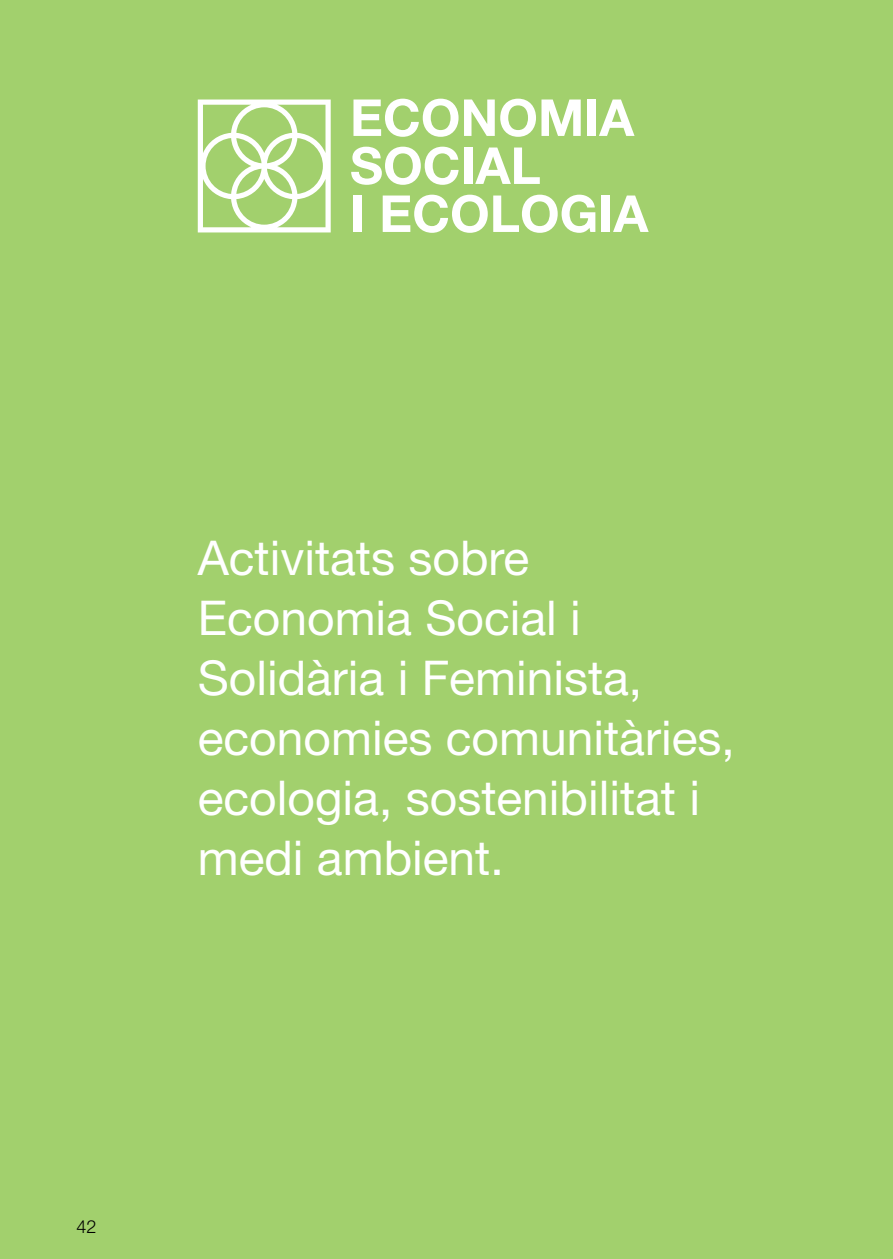
<style>
.page{position:relative;width:893px;height:1259px;background:#a2d06d}
.page>*{position:absolute;margin:0;border:0;box-sizing:border-box;transform-origin:0 0}
.t1{font:700 51px/48px "Helvetica Neue LT Std";color:#fff}
.t2{font:48px/60px "Helvetica Neue LT Std";color:#fff}
.t3{font:300 18px "Helvetica Neue LT Std";color:#000}
</style>
<div class="page">
<svg style="left:198px;top:99px;width:133px;height:133px"></svg>
<p class="t1" style="left:350px;top:93px;width:300px">ECONOMIA<br>SOCIAL<br>I ECOLOGIA</p>
<p class="t2" style="left:198px;top:527px;width:539px">Activitats sobre<br>Economia Social i<br>Solidària i Feminista, economies comunitàries, ecologia, sostenibilitat i medi ambient.</p>
<p class="t3" style="left:77px;top:1215px;width:22px">42</p>
</div>
